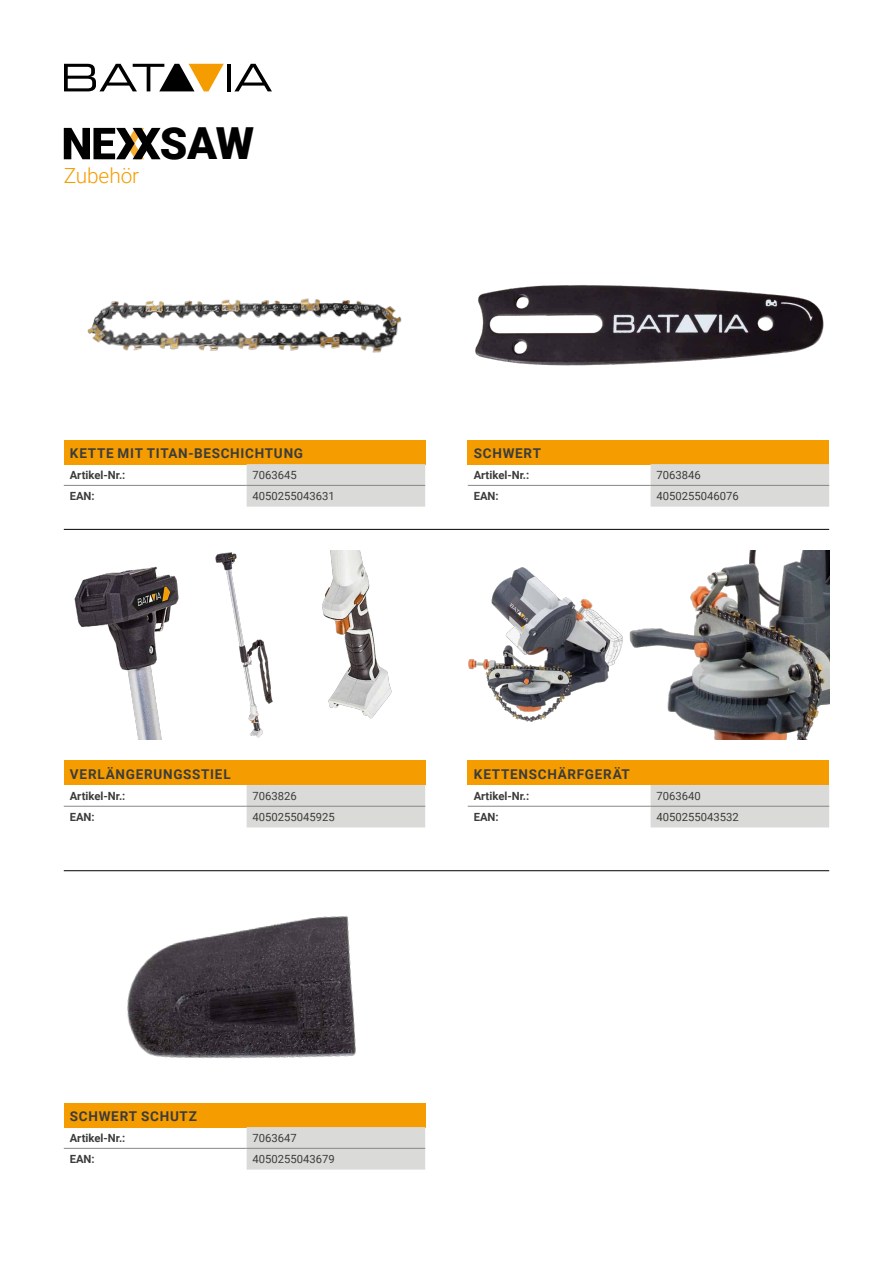
<style>
.page{position:relative;width:893px;height:1263px;background:#fff}
.page>*{position:absolute;margin:0;border:0;box-sizing:border-box;transform-origin:0 0}
.t1{font:900 44.25px "Roboto";color:#000}
.t2{font:300 20.85px "Roboto";letter-spacing:-.005em;color:#f59c00}
.t3{font:700 13.5px "Roboto";letter-spacing:.055em;color:#3c3c3b}
.t4{font:11.25px "Roboto";color:#3c3c3b}
.t5{font:700 11.25px "Roboto";color:#3c3c3b}
</style>
<div class="page">
<img style="left:127px;top:916px;width:229px;height:143px">
<img style="left:87px;top:298px;width:315px;height:55px">
<img style="left:475px;top:285px;width:349px;height:81px">
<img style="left:322px;top:550px;width:70px;height:169px">
<img style="left:74px;top:566px;width:105px;height:174px">
<img style="left:215px;top:552px;width:58px;height:186px">
<img style="left:468px;top:567px;width:155px;height:155px">
<img style="left:629px;top:550px;width:200px;height:190px">
<hr style="left:227px;top:64px;width:4px;height:27px;background:#000">
<svg style="left:234px;top:64px;width:38px;height:27px"></svg>
<svg style="left:64px;top:64px;width:160px;height:27px"></svg>
<div style="left:64px;top:1103px;width:361px;height:24px;background:#f59c00"></div>
<div style="left:247px;top:1127px;width:178px;height:42px;background:#dadad9"></div>
<hr style="left:247px;top:1148px;width:178px;height:1px;background:#878786">
<hr style="left:64px;top:1148px;width:183px;height:1px;background:#878786">
<div style="left:468px;top:761px;width:361px;height:24px;background:#f59c00"></div>
<div style="left:651px;top:785px;width:178px;height:42px;background:#dadad9"></div>
<hr style="left:651px;top:806px;width:178px;height:1px;background:#878786">
<hr style="left:468px;top:806px;width:183px;height:1px;background:#878786">
<div style="left:64px;top:440px;width:361px;height:24px;background:#f59c00"></div>
<svg style="left:247px;top:464px;width:178px;height:43px;background:#dad9d8"></svg>
<hr style="left:247px;top:485px;width:178px;height:1px;background:#878786">
<hr style="left:64px;top:485px;width:183px;height:1px;background:#878786">
<div style="left:468px;top:440px;width:361px;height:24px;background:#f59c00"></div>
<svg style="left:651px;top:464px;width:178px;height:43px;background:#dad9d8"></svg>
<hr style="left:651px;top:485px;width:178px;height:1px;background:#878786">
<hr style="left:468px;top:485px;width:183px;height:1px;background:#878786">
<hr style="left:64px;top:529px;width:765px;height:1px;background:#000">
<hr style="left:64px;top:870px;width:765px;height:1px;background:#000">
<div style="left:64px;top:761px;width:361px;height:24px;background:#f59c00"></div>
<div style="left:247px;top:785px;width:178px;height:42px;background:#dadad9"></div>
<hr style="left:247px;top:806px;width:178px;height:1px;background:#878786">
<hr style="left:64px;top:806px;width:183px;height:1px;background:#878786">
<svg style="left:64px;top:128px;width:97px;height:31px"></svg>
<h2 class="t2" style="left:64px;top:161px;width:77px">Zubehör</h2>
<h1 class="t1" style="left:160px;top:113px;width:96px">SAW</h1>
<p class="t3" style="left:70px;top:444px;width:235px">KETTE MIT TITAN-BESCHICHTUNG</p>
<p class="t5" style="left:70px;top:467px;width:57px">Artikel-Nr.:</p>
<p class="t4" style="left:253px;top:467px;width:46px">7063645</p>
<p class="t5" style="left:70px;top:488px;width:27px">EAN:</p>
<p class="t4" style="left:253px;top:488px;width:84px">4050255043631</p>
<p class="t3" style="left:70px;top:765px;width:162px">VERLÄNGERUNGSSTIEL</p>
<p class="t5" style="left:70px;top:788px;width:57px">Artikel-Nr.:</p>
<p class="t4" style="left:253px;top:788px;width:46px">7063826</p>
<p class="t5" style="left:70px;top:809px;width:27px">EAN:</p>
<p class="t4" style="left:253px;top:809px;width:84px">4050255045925</p>
<p class="t3" style="left:70px;top:1107px;width:129px">SCHWERT SCHUTZ</p>
<p class="t5" style="left:70px;top:1130px;width:57px">Artikel-Nr.:</p>
<p class="t4" style="left:253px;top:1131px;width:46px">7063647</p>
<p class="t5" style="left:70px;top:1151px;width:27px">EAN:</p>
<p class="t4" style="left:253px;top:1151px;width:84px">4050255043679</p>
<p class="t3" style="left:474px;top:444px;width:69px">SCHWERT</p>
<p class="t5" style="left:474px;top:467px;width:57px">Artikel-Nr.:</p>
<p class="t4" style="left:657px;top:468px;width:46px">7063846</p>
<p class="t5" style="left:474px;top:488px;width:27px">EAN:</p>
<p class="t4" style="left:657px;top:488px;width:84px">4050255046076</p>
<p class="t3" style="left:474px;top:765px;width:158px">KETTENSCHÄRFGERÄT</p>
<p class="t5" style="left:474px;top:788px;width:57px">Artikel-Nr.:</p>
<p class="t4" style="left:657px;top:789px;width:46px">7063640</p>
<p class="t5" style="left:474px;top:809px;width:27px">EAN:</p>
<p class="t4" style="left:657px;top:809px;width:84px">4050255043532</p>
</div>
